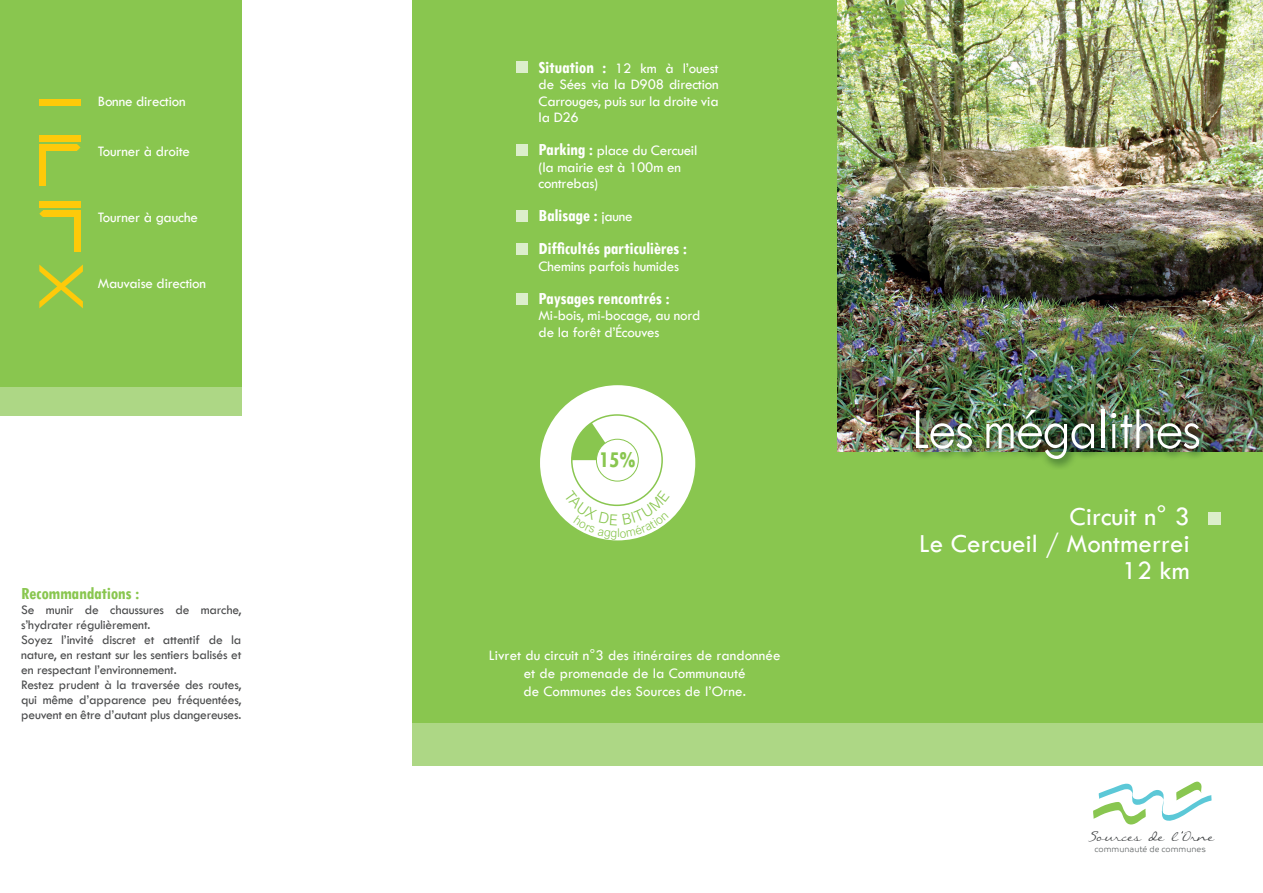
<style>
.page{position:relative;width:1263px;height:893px;background:#fff}
.page>*{position:absolute;margin:0;border:0;box-sizing:border-box;transform-origin:0 0}
.t1{font:300 60px "Tw Cen MT Std";letter-spacing:-.04em;color:#fff}
.t2{font:27px/27px "Tw Cen";letter-spacing:.005em;color:#fff;text-align:right}
.t3{font:700 condensed 24px "Tw Cen";color:#89c64f}
.t4{font:19.2px "Callie Hand";color:#454749}
.t5{font:700 condensed 18px/33px "Tw Cen";letter-spacing:-.015em;color:#fff}
.t6{font:700 condensed 18px "Tw Cen";letter-spacing:-.015em;color:#89c64f}
.t7{font:15px/16.5px "Tw Cen";letter-spacing:-.015em;color:#fff}
.t8{font:15px/18px "Tw Cen";letter-spacing:.005em;color:#fff;text-align:center}
.t9{font:13.5px/15px "Tw Cen";letter-spacing:-.015em;color:#4b4c4d}
.t10{font:300 8.25px "Co Text";color:#5d6162}
.s1{font-weight:700;font-stretch:condensed;font-size:18px}
.s2{font-weight:400;font-stretch:normal;font-size:15px}
</style>
<div class="page">
<div style="left:838px;top:451px;width:425px;height:314px;background:#89c64f"></div>
<div style="left:412px;top:0;width:439px;height:765px;background:#89c64f"></div>
<div style="left:412px;top:723px;width:851px;height:43px;background:#add785"></div>
<div style="left:1208px;top:512px;width:12px;height:13px;background:#dceecb"></div>
<svg style="left:1093px;top:781px;width:119px;height:44px"></svg>
<div style="left:516px;top:61px;width:11px;height:11px;background:#dceecb"></div>
<div style="left:516px;top:144px;width:11px;height:11px;background:#dceecb"></div>
<div style="left:516px;top:211px;width:11px;height:11px;background:#dceecb"></div>
<div style="left:516px;top:243px;width:11px;height:12px;background:#dceecb"></div>
<div style="left:516px;top:293px;width:11px;height:12px;background:#dceecb"></div>
<img style="left:838px;top:0;width:425px;height:452px">
<div style="left:910px;top:403px;width:300px;height:67px;background:#093519;opacity:.75"></div>
<div style="left:0;top:0;width:241px;height:415px;background:#89c64f"></div>
<div style="left:0;top:387px;width:241px;height:30px;background:#add785"></div>
<div style="left:39px;top:99px;width:41px;height:7px;background:#feca0a"></div>
<div style="left:74px;top:211px;width:6px;height:41px;background:#feca0a"></div>
<div style="left:43px;top:211px;width:37px;height:6px;background:#feca0a"></div>
<div style="left:39px;top:202px;width:41px;height:6px;background:#feca0a"></div>
<svg style="left:39px;top:211px;width:4px;height:6px"></svg>
<div style="left:39px;top:144px;width:7px;height:42px;background:#feca0a"></div>
<div style="left:39px;top:144px;width:38px;height:7px;background:#feca0a"></div>
<div style="left:39px;top:135px;width:41px;height:7px;background:#feca0a"></div>
<svg style="left:77px;top:144px;width:3px;height:7px"></svg>
<svg style="left:39px;top:264px;width:44px;height:44px"></svg>
<div style="left:540px;top:385px;width:155px;height:155px;background:#fff;border-radius:50%"></div>
<svg style="left:564px;top:414px;width:106px;height:126px"></svg>
<p class="t7" style="left:98px;top:93px;width:89px">Bonne direction</p>
<p class="t7" style="left:98px;top:143px;width:94px">Tourner à droite</p>
<p class="t7" style="left:98px;top:209px;width:102px">Tourner à gauche</p>
<p class="t7" style="left:98px;top:275px;width:110px">Mauvaise direction</p>
<h3 class="t6" style="left:21px;top:583px;width:120px">Recommandations :</h3>
<p class="t9" style="left:21px;top:603px;width:222px">Se munir de chaussures de marche, s’hydrater régulièrement.<br>Soyez l’invité discret et attentif de la nature, en restant sur les sentiers balisés et en respectant l’environnement.<br>Restez prudent à la traversée des routes, qui même d’apparence peu fréquentées, peuvent en être d’autant plus dangereuses.</p>
<p class="t7" style="left:539px;top:60px;width:182px;text-align:justify"><span class="s1">Situation :</span> 12 km à l’ouest de Sées via la D908 direction Carrouges, puis sur la droite via la D26</p>
<p class="t7" style="left:539px;top:142px;width:160px"><span class="s1">Parking :</span> place du Cercueil (la mairie est à 100m en contrebas)</p>
<h3 class="t5" style="left:539px;top:199px;width:150px">Balisage : <span class="s2">jaune<br></span>Difficultés particulières :</h3>
<p class="t7" style="left:539px;top:258px;width:142px">Chemins parfois humides</p>
<h3 class="t5" style="left:539px;top:281px;width:132px">Paysages rencontrés :</h3>
<p class="t7" style="left:539px;top:307px;width:163px">Mi-bois, mi-bocage, au nord de la forêt d’Écouves</p>
<h3 class="t3" style="left:599px;top:445px;width:38px">15%</h3>
<p class="t8" style="left:489px;top:646px;width:293px">Livret du circuit n°3 des itinéraires de randonnée et de promenade de la Communauté<br>de Communes des Sources de l’Orne.</p>
<h1 class="t1" style="left:910px;top:397px;width:292px">Les mégalithes</h1>
<h2 class="t2" style="left:919px;top:502px;width:272px">Circuit n° 3<br>Le Cercueil / Montmerrei<br>12 km</h2>
<h3 class="t4" style="left:1086px;top:829px;width:130px">Sources de l’Orne</h3>
<p class="t10" style="left:1094px;top:844px;width:113px">communauté de communes</p>
</div>
